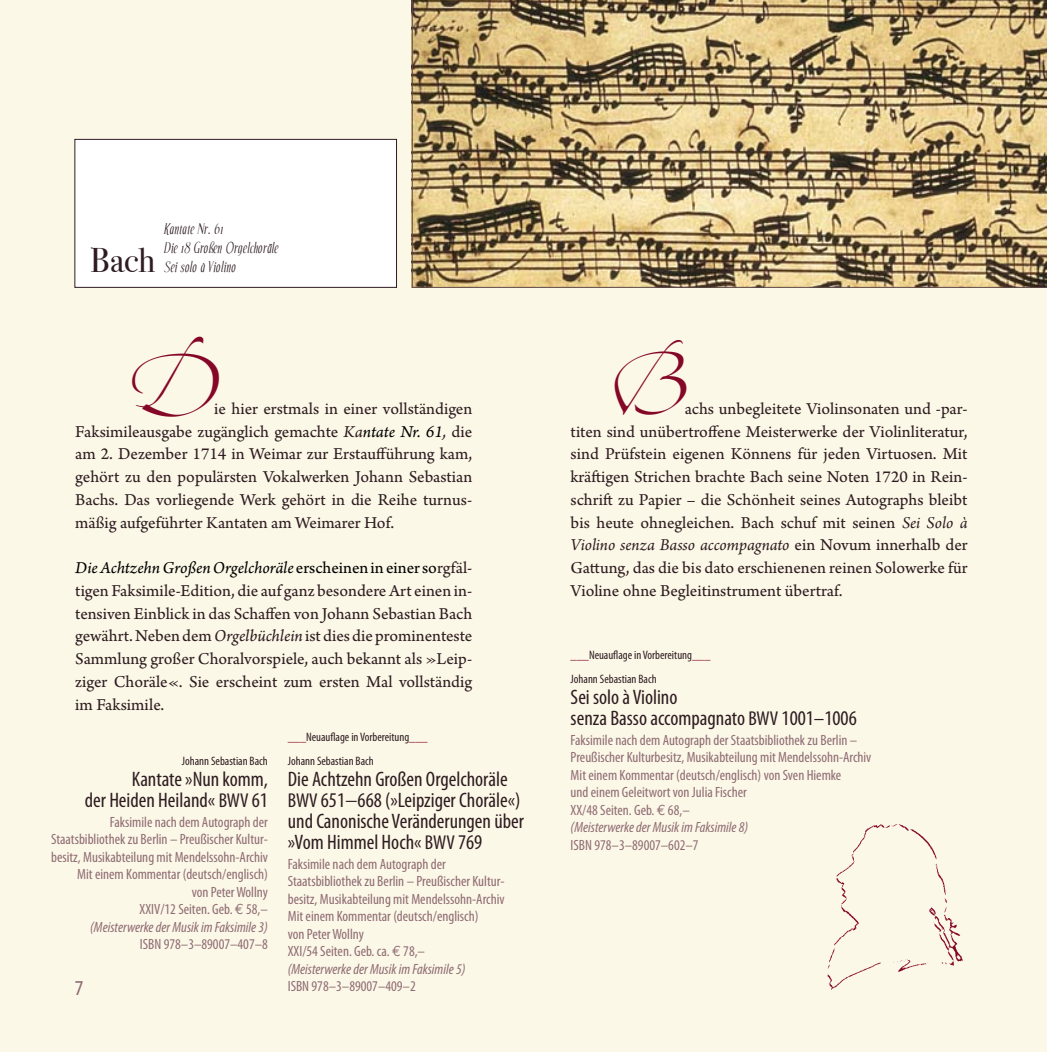
<style>
.page{position:relative;width:1047px;height:1052px;background:#fcf8e7}
.page>*{position:absolute;margin:0;border:0;box-sizing:border-box;transform-origin:0 0}
.t1{font:35px "Bodoni Svty Two OSITCTT Book";color:#2e1c21}
.t2{font:condensed 21px/21px "Myriad Pro";color:#2e1c21}
.t3{font:condensed 19.25px "Trade Gothic Next LT Pro";color:#8e6b73}
.t4{font:17.5px/22.8px "Arno Pro Sm Text";color:#2e1c21;text-align:justify}
.t5{font:17.5px "Arno Pro Italic Sm Text";color:#000}
.t6{font:italic 17.5px "Arno Pro";letter-spacing:-.005em;color:#2e1c21}
.t7{font:italic 15.75px/19.2px "Echelon";letter-spacing:.03em;color:#2e1c21}
.t8{font:condensed 14.88px/17.5px "Myriad Pro";color:#8e6b73}
.t9{font:condensed 12.25px/24.5px "Myriad Pro";color:#2e1c21}
.s1{font-family:"Arno Pro Italic Sm Text"}
.s2{font-family:"Arno Pro Italic Sm Text";color:#000}
.s3{font-family:"Arno Pro Sm Text"}
.s4{font-family:"Arno Pro Sm Text";color:#2e1c21}
.s5{font-size:20.12px}
.s6{font-family:"Euro Mono";font-stretch:normal}
.s7{font-style:italic}
.s8{color:#850727}
.s9{font-family:"Arno Pro";font-style:italic}
.s10{font-family:"Arno Pro Sm Text";font-style:normal}
</style>
<div class="page">
<img style="left:412px;top:0;width:635px;height:288px">
<div style="left:75px;top:139px;width:321px;height:148px;background:#fff"></div>
<div style="left:74px;top:139px;width:323px;height:149px;border:1px solid #2e1c21"></div>
<img style="left:827px;top:824px;width:136px;height:166px">
<h1 class="t1" style="left:90px;top:239px;width:66px">Bach</h1>
<p class="t7" style="left:164px;top:220px;width:115px">Kantate Nr. 61<br>Die 18 Großen Orgelchoräle<br>Sei solo à Violino</p>
<p class="t4" style="left:75px;top:398px;width:398px;text-indent:139px">ie hier erstmals in einer vollständigen Faksimileausgabe zugänglich gemachte <span class="s1">Ka</span><span class="s2">ntate Nr. 61</span><span class="s1">,</span> die am 2. Dezember 1714 in Weimar zur Erstaufführung kam, gehört zu den populärsten Vokalwerken Johann Sebastian Bachs. Das vorliegende Werk gehört in die Reihe turnus&shy;mäßig aufgeführter Kantaten am Weimarer Hof.</p>
<p class="t5" style="left:75px;top:557px;width:398px">DieAchtzehn Großen Orgelchoräle <span class="s3">erscheinen in einer so</span><span class="s4">rgfäl-</span></p>
<p class="t4" style="left:75px;top:580px;width:398px">tigen Faksimile-Edition, die auf ganz besondere Art einen in&shy;tensiven Einblick in das Schaffen von Johann Sebastian Bach gewährt. Neben dem <span class="s1">Orgelbüchlein</span> ist dies die prominenteste Sammlung großer Choralvorspiele, auch bekannt als »Leip&shy;ziger Choräle«. Sie erscheint zum ersten Mal vollständig im Faksimile.</p>
<p class="t9" style="left:182px;top:749px;width:88px">Johann Sebastian Bach</p>
<p class="t2" style="left:85px;top:768px;width:185px;text-align:right">Kantate »Nun komm,<br>der Heiden Heiland« <span class="s5">BWV</span> 61</p>
<p class="t8" style="left:51px;top:813px;width:218px;text-align:right">Faksimile nach dem Autograph der Staatsbibliothek zu Berlin – Preußischer Kultur&shy;besitz, Musikabteilung mit Mendelssohn-Archiv Mit einem Kommentar (deutsch/englisch)<br>von Peter Wollny<br>XXIV/12 Seiten. Geb. <span class="s6">E</span> 58,–<br><span class="s7">(Meisterwerke der Musik im Faksimile 3)</span></p>
<p class="t8" style="left:140px;top:935px;width:129px">ISBN 978–3–89007–407–8</p>
<p class="t3" style="left:74px;top:975px;width:11px">7</p>
<p class="t9" style="left:288px;top:724px;width:141px"><span class="s8">___</span>Neuauflage in Vorbereitung<span class="s8">___<br></span>Johann Sebastian Bach</p>
<p class="t2" style="left:288px;top:768px;width:238px">Die Achtzehn Großen Orgelchoräle<br><span class="s5">BWV</span> 651−668 (»Leipziger Choräle«) und Canonische Veränderungen über »Vom Himmel Hoch« <span class="s5">BWV</span> 769</p>
<p class="t8" style="left:288px;top:855px;width:218px">Faksimile nach dem Autograph der Staatsbibliothek zu Berlin – Preußischer Kultur&shy;besitz, Musikabteilung mit Mendelssohn-Archiv Mit einem Kommentar (deutsch/englisch)<br>von Peter Wollny<br>XXI/54 Seiten. Geb. ca. <span class="s6">E</span> 78,–<br><span class="s7">(Meisterwerke der Musik im Faksimile 5)</span></p>
<p class="t8" style="left:288px;top:977px;width:129px">ISBN 978–3–89007–409–2</p>
<p class="t4" style="left:570px;top:398px;width:398px;text-indent:114px">achs unbegleitete Violinsonaten und -par&shy;titen sind unübertroffene Meisterwerke der Violinliteratur, sind Prüfstein eigenen Könnens für jeden Virtuosen. Mit kräftigen Strichen brachte Bach seine Noten 1720 in Rein&shy;schrift zu Papier – die Schönheit seines Autographs bleibt bis heute ohnegleichen. Bach schuf mit seinen <span class="s9">Sei Solo à</span></p>
<p class="t6" style="left:570px;top:535px;width:398px">Violino senza Basso accompagnato <span class="s10">ein Novum innerhalb der</span></p>
<p class="t4" style="left:570px;top:557px;width:398px">Gattung, das die bis dato erschienenen reinen Solowerke für<br>Violine ohne Begleitinstrument übertraf.</p>
<p class="t9" style="left:570px;top:642px;width:141px"><span class="s8">___</span>Neuauflage in Vorbereitung<span class="s8">___<br></span>Johann Sebastian Bach</p>
<p class="t2" style="left:570px;top:686px;width:288px">Sei solo à Violino<br>senza Basso accompagnato <span class="s5">BWV</span> 1001–1006</p>
<p class="t8" style="left:570px;top:731px;width:302px">Faksimile nach dem Autograph der Staatsbibliothek zu Berlin – Preußischer Kulturbesitz, Musikabteilung mit Mendelssohn-Archiv Mit einem Kommentar (deutsch/englisch) von Sven Hiemke<br>und einem Geleitwort von Julia Fischer<br>XX/48 Seiten. Geb. <span class="s6">E</span> 68,–<br><span class="s7">(Meisterwerke der Musik im Faksimile 8)</span></p>
<p class="t8" style="left:570px;top:835px;width:129px">ISBN 978–3–89007–602–7</p>
</div>
